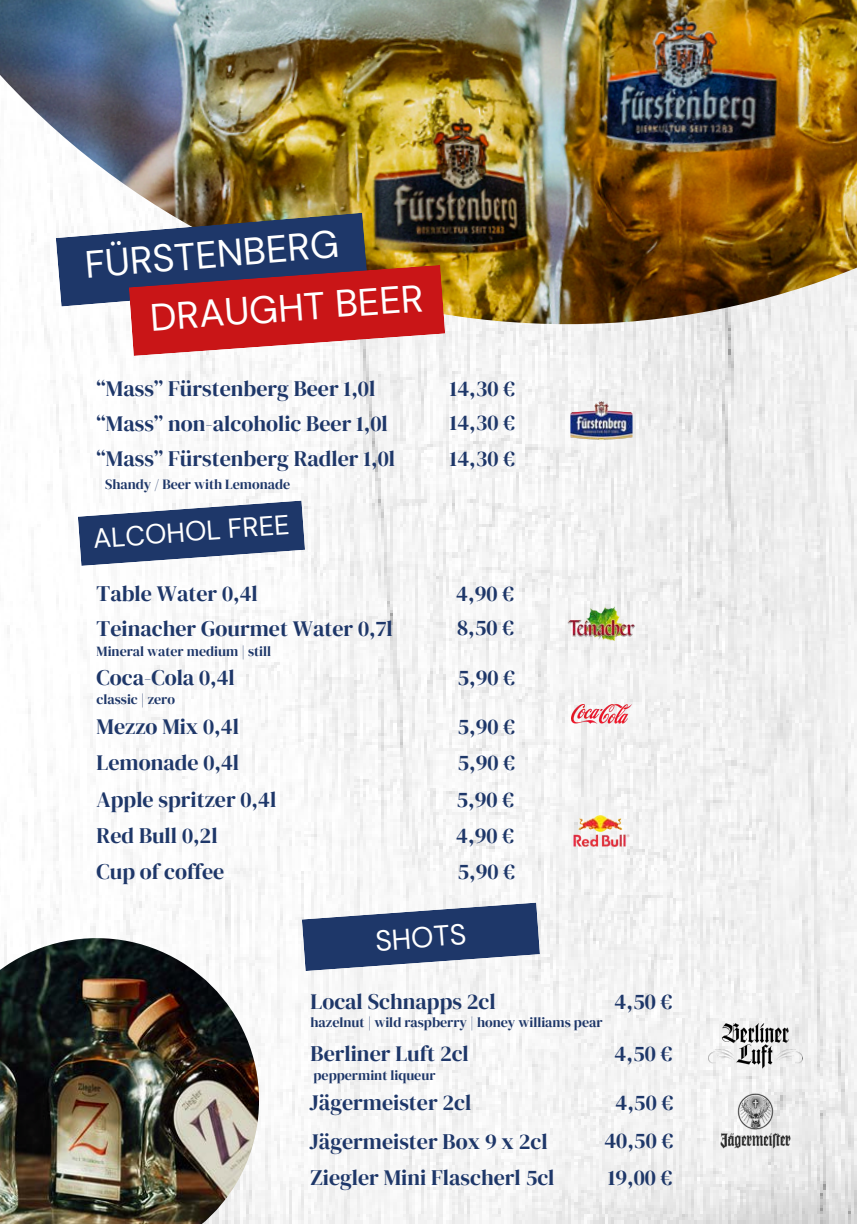
<style>
.page{position:relative;width:857px;height:1224px;background:#fff}
.page>*{position:absolute;margin:0;border:0;box-sizing:border-box;transform-origin:0 0}
.t1{font:38px "DM Sans";color:#fff}
.t2{font:28.6px "DM Sans";color:#fff}
.t3{font:27.4px "DM Sans";color:#fff}
.t4{font:22px "DM Serif Display";color:#1e3769}
.t5{font:14px "DM Serif Display";color:#1e3769}
</style>
<div class="page">
<img style="left:4px;top:425px;width:852px;height:799px">
<img style="left:0;top:0;width:856px;height:425px">
<svg style="left:78px;top:501px;width:227px;height:65px"></svg>
<svg style="left:56px;top:213px;width:389px;height:143px"></svg>
<img style="left:567px;top:606px;width:69px;height:36px">
<img style="left:559px;top:799px;width:84px;height:63px">
<img style="left:571px;top:704px;width:60px;height:20px">
<img style="left:570px;top:400px;width:62px;height:39px">
<svg style="left:302px;top:903px;width:238px;height:68px"></svg>
<img style="left:0;top:938px;width:259px;height:286px">
<img style="left:717px;top:1074px;width:76px;height:94px">
<img style="left:708px;top:1023px;width:94px;height:45px">
<h3 class="t1" style="left:83px;top:241px;width:256px;rotate:-5deg">FÜRSTENBERG</h3>
<h3 class="t1" style="left:149px;top:293px;width:275px;rotate:-4deg">DRAUGHT BEER</h3>
<h1 class="t4" style="left:97px;top:374px;width:280px">“Mass” Fürstenberg Beer 1,0l</h1>
<h1 class="t4" style="left:97px;top:408px;width:293px">“Mass” non-alcoholic Beer 1,0l</h1>
<h3 class="t4" style="left:97px;top:443px;width:300px">“Mass” Fürstenberg Radler 1,0l</h3>
<p class="t5" style="left:105px;top:474px;width:187px">Shandy / Beer with Lemonade</p>
<p class="t3" style="left:92px;top:521px;width:198px;rotate:-4deg">ALCOHOL FREE</p>
<h3 class="t4" style="left:97px;top:578px;width:163px">Table Water 0,4l</h3>
<h3 class="t4" style="left:97px;top:613px;width:297px">Teinacher Gourmet Water 0,7l</h3>
<p class="t4" style="left:97px;top:662px;width:140px">Coca-Cola 0,4l</p>
<h3 class="t5" style="left:97px;top:641px;width:176px">Mineral water medium | still</h3>
<h3 class="t5" style="left:97px;top:689px;width:80px">classic | zero</h3>
<h3 class="t4" style="left:97px;top:711px;width:144px">Mezzo Mix 0,4l</h3>
<h3 class="t4" style="left:97px;top:747px;width:144px">Lemonade 0,4l</h3>
<p class="t4" style="left:97px;top:784px;width:181px">Apple spritzer 0,4l</p>
<p class="t4" style="left:449px;top:374px;width:67px">14,30 €</p>
<h2 class="t4" style="left:449px;top:408px;width:67px">14,30 €</h2>
<h3 class="t4" style="left:449px;top:443px;width:67px">14,30 €</h3>
<h3 class="t4" style="left:456px;top:578px;width:59px">4,90 €</h3>
<h3 class="t4" style="left:457px;top:613px;width:58px">8,50 €</h3>
<p class="t4" style="left:457px;top:662px;width:59px">5,90 €</p>
<h3 class="t4" style="left:457px;top:711px;width:59px">5,90 €</h3>
<h3 class="t4" style="left:457px;top:748px;width:59px">5,90 €</h3>
<p class="t4" style="left:456px;top:784px;width:59px">5,90 €</p>
<h3 class="t4" style="left:97px;top:820px;width:122px">Red Bull 0,2l</h3>
<h3 class="t4" style="left:456px;top:820px;width:59px">4,90 €</h3>
<h3 class="t4" style="left:97px;top:857px;width:129px">Cup of coffee</h3>
<h3 class="t4" style="left:457px;top:857px;width:59px">5,90 €</h3>
<h3 class="t2" style="left:374px;top:922px;width:93px;rotate:-4deg">SHOTS</h3>
<h3 class="t4" style="left:310px;top:987px;width:187px">Local Schnapps 2cl</h3>
<p class="t5" style="left:310px;top:1012px;width:293px">hazelnut | wild raspberry | honey williams pear</p>
<h3 class="t4" style="left:310px;top:1039px;width:160px">Berliner Luft 2cl</h3>
<p class="t5" style="left:313px;top:1065px;width:123px">peppermint liqueur</p>
<h3 class="t4" style="left:614px;top:987px;width:59px">4,50 €</h3>
<p class="t4" style="left:614px;top:1039px;width:59px">4,50 €</p>
<h3 class="t4" style="left:309px;top:1088px;width:163px">Jägermeister 2cl</h3>
<h3 class="t4" style="left:309px;top:1126px;width:239px">Jägermeister Box 9 x 2cl</h3>
<h3 class="t4" style="left:615px;top:1088px;width:59px">4,50 €</h3>
<h3 class="t4" style="left:604px;top:1125px;width:70px">40,50 €</h3>
<h3 class="t4" style="left:310px;top:1162px;width:245px">Ziegler Mini Flascherl 5cl</h3>
<h3 class="t4" style="left:607px;top:1162px;width:66px">19,00 €</h3>
</div>
